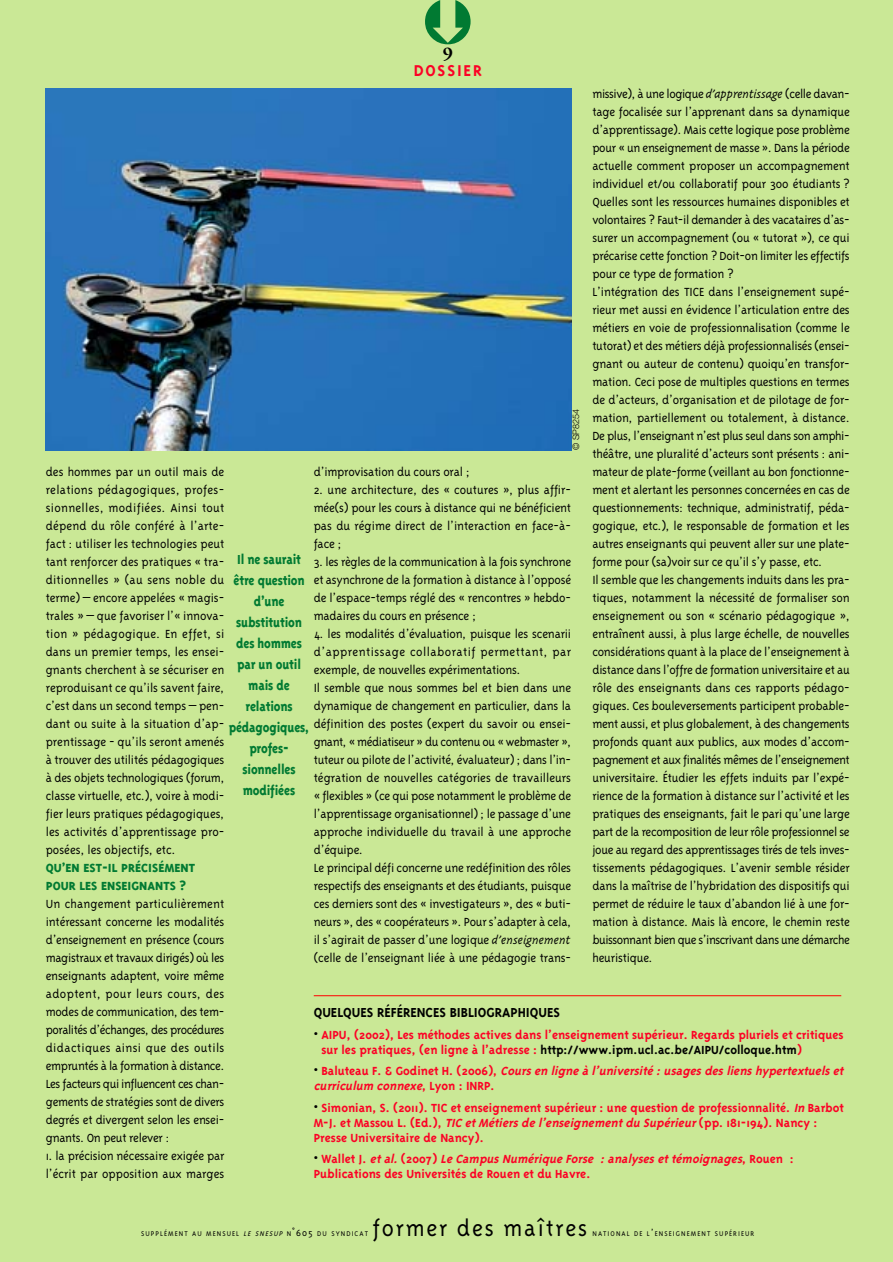
<style>
.page{position:relative;width:893px;height:1262px;background:#fff}
.page>*{position:absolute;margin:0;border:0;box-sizing:border-box;transform-origin:0 0}
.t1{font:300 25.5px "Triplex";letter-spacing:.07em;color:#000}
.t2{font:700 18px "Triplex";letter-spacing:.1em;color:#fc0125}
.t3{font:700 18px "Garamond";color:#000}
.t4{font:800 15px/21px "Triplex";letter-spacing:-.015em;color:#017a32;text-align:center;scale:.87 1}
.t5{font:700 15px "Triplex";color:#000}
.t6{font:300 13.5px/18px "Triplex";letter-spacing:-.015em;color:#000;text-align:justify}
.t7{font:700 13.5px/15px "Triplex";color:#fc0125}
.t8{font:italic 700 13.5px/15px "Triplex";color:#fc0125}
.t9{font:800 13.5px/18px "Triplex";color:#017a32}
.t10{font:300 9px "Helvetica Neue";color:#000}
.t11{font:300 7.8px "Triplex";letter-spacing:.135em;color:#000}
.s1{font-style:italic}
.s2{color:#000}
.s3{font-style:normal;color:#000}
.s4{font-style:normal}
.s5{font-size:10.5px}
</style>
<div class="page">
<div style="left:1px;top:0;width:891px;height:1262px;background:#cae896"></div>
<hr style="left:314px;top:995px;width:527px;height:1px;background:#f00">
<img style="left:46px;top:89px;width:525px;height:361px">
<h2 class="t3" style="left:443px;top:47px;width:12px">9</h2>
<h2 class="t2" style="left:414px;top:63px;width:70px">DOSSIER</h2>
<p class="t6" style="left:592px;top:86px;width:259px;text-align:left">missive), à une logique <span class="s1">d’apprentissage</span> (celle davan&shy;tage focalisée sur l’apprenant dans sa dynamique d’apprentissage). Mais cette logique pose problème pour « un enseignement de masse ». Dans la période actuelle comment proposer un accompagnement individuel et/ou collaboratif pour 300 étudiants ?<br>Quelles sont les ressources humaines disponibles et volontaires ? Faut-il demander à des vacataires d’as&shy;surer un accompagnement (ou « tutorat »), ce qui précarise cette fonction ? Doit-on limiter les effectifs pour ce type de formation ?<br>L’intégration des TICE dans l’enseignement supé&shy;rieur met aussi en évidence l’articulation entre des métiers en voie de professionnalisation (comme le tutorat) et des métiers déjà professionnalisés (ensei&shy;gnant ou auteur de contenu) quoiqu’en transfor&shy;mation. Ceci pose de multiples questions en termes de d’acteurs, d’organisation et de pilotage de for&shy;mation, partiellement ou totalement, à distance.<br>De plus, l’enseignant n’est plus seul dans son amphi&shy;théâtre, une pluralité d’acteurs sont présents : ani&shy;mateur de plate-forme (veillant au bon fonctionne&shy;ment et alertant les personnes concernées en cas de questionnements: technique, administratif, péda&shy;gogique, etc.), le responsable de formation et les autres enseignants qui peuvent aller sur une plate&shy;forme pour (sa)voir sur ce qu’il s’y passe, etc.<br>Il semble que les changements induits dans les pra&shy;tiques, notamment la nécessité de formaliser son enseignement ou son « scénario pédagogique », entraînent aussi, à plus large échelle, de nouvelles considérations quant à la place de l’enseignement à distance dans l’offre de formation universitaire et au rôle des enseignants dans ces rapports pédago&shy;giques. Ces bouleversements participent probable&shy;ment aussi, et plus globalement, à des changements profonds quant aux publics, aux modes d’accom&shy;pagnement et aux finalités mêmes de l’enseignement universitaire. Étudier les effets induits par l’expé&shy;rience de la formation à distance sur l’activité et les pratiques des enseignants, fait le pari qu’une large part de la recomposition de leur rôle professionnel se joue au regard des apprentissages tirés de tels inves&shy;tissements pédagogiques. L’avenir semble résider dans la maîtrise de l’hybridation des dispositifs qui permet de réduire le taux d’abandon lié à une for&shy;mation à distance. Mais là encore, le chemin reste buissonnant bien que s’inscrivant dans une démarche heuristique.</p>
<p class="t10" style="left:573px;top:450px;width:43px;rotate:-90deg">© SP8254</p>
<p class="t6" style="left:314px;top:464px;width:157px">d’improvisation du cours oral ;</p>
<p class="t6" style="left:314px;top:482px;width:259px">2. une architecture, des « coutures », plus affir&shy;mée(s) pour les cours à distance qui ne bénéficient pas du régime direct de l’interaction en face-à&shy;face ;</p>
<p class="t6" style="left:314px;top:554px;width:259px">3. les règles de la communication à la fois synchrone et asynchrone de la formation à distance à l’opposé de l’espace-temps réglé des « rencontres » hebdo&shy;madaires du cours en présence ;</p>
<p class="t6" style="left:314px;top:626px;width:259px;text-align:left">4. les modalités d’évaluation, puisque les scenarii d’apprentissage collaboratif permettant, par exemple, de nouvelles expérimentations.<br>Il semble que nous sommes bel et bien dans une dynamique de changement en particulier, dans la définition des postes (expert du savoir ou ensei&shy;gnant, « médiatiseur » du contenu ou « webmaster », tuteur ou pilote de l’activité, évaluateur) ; dans l’in&shy;tégration de nouvelles catégories de travailleurs « flexibles » (ce qui pose notamment le problème de l’apprentissage organisationnel) ; le passage d’une approche individuelle du travail à une approche d’équipe.<br>Le principal défi concerne une redéfinition des rôles respectifs des enseignants et des étudiants, puisque ces derniers sont des « investigateurs », des « buti&shy;neurs », des « coopérateurs ». Pour s’adapter à cela, il s’agirait de passer d’une logique <span class="s1">d’enseignement </span>(celle de l’enseignant liée à une pédagogie trans-</p>
<p class="t6" style="left:46px;top:464px;width:180px">des hommes par un outil mais de relations pédagogiques, profes&shy;sionnelles, modifiées. Ainsi tout dépend du rôle conféré à l’arte&shy;fact : utiliser les technologies peut tant renforcer des pratiques « tra&shy;ditionnelles » (au sens noble du terme) – encore appelées « magis&shy;trales » – que favoriser l’« innova&shy;tion » pédagogique. En effet, si dans un premier temps, les ensei&shy;gnants cherchent à se sécuriser en reproduisant ce qu’ils savent faire, c’est dans un second temps – pen&shy;dant ou suite à la situation d’ap&shy;prentissage - qu’ils seront amenés à trouver des utilités pédagogiques à des objets technologiques (forum, classe virtuelle, etc.), voire à modi&shy;fier leurs pratiques pédagogiques, les activités d’apprentissage pro&shy;posées, les objectifs, etc.</p>
<p class="t9" style="left:46px;top:860px;width:151px">QU’EN EST-IL PRÉCISÉMENT<br>POUR LES ENSEIGNANTS ?</p>
<p class="t6" style="left:46px;top:896px;width:180px">Un changement particulièrement intéressant concerne les modalités d’enseignement en présence (cours magistraux et travaux dirigés) où les enseignants adaptent, voire même adoptent, pour leurs cours, des modes de communication, des tem&shy;poralités d’échanges, des procédures didactiques ainsi que des outils empruntés à la formation à distance.<br>Les facteurs qui influencent ces chan&shy;gements de stratégies sont de divers degrés et divergent selon les ensei&shy;gnants. On peut relever :</p>
<p class="t6" style="left:46px;top:1148px;width:180px">1. la précision nécessaire exigée par l’écrit par opposition aux marges</p>
<p class="t4" style="left:229px;top:550px;width:94px">Il ne saurait être question d’une substitution des hommes par un outil mais de relations pédagogiques, profes&shy;sionnelles modifiées</p>
<p class="t5" style="left:314px;top:1007px;width:248px">QUELQUES RÉFÉRENCES BIBLIOGRAPHIQUES</p>
<p class="t7" style="left:321px;top:1028px;width:524px;text-indent:-8px"><span class="s2">•</span> AIPU, (2002), Les méthodes actives dans l’enseignement supérieur. Regards pluriels et critiques sur les pratiques, (en ligne à l’adresse : <span class="s2">http://www.ipm.ucl.ac.be/AIPU/colloque.htm</span>)</p>
<p class="t8" style="left:314px;top:1064px;width:533px"><span class="s3">•</span> <span class="s4">B a l u t e a u F . &amp; G o d i n e t H . ( 2 0 0 6 ) ,</span> Cours en ligne à l’université :usages des liens hypertextuels et curriculum connexe<span class="s4">, L y o n : I N R P .</span></p>
<p class="t7" style="left:314px;top:1100px;width:531px"><span class="s2">•</span> Simonian, S. (2011). TIC et enseignement supérieur : une question de professionnalité. <span class="s1">In</span>Barbot<br>M-J. et Massou L. (Ed.), <span class="s1">TIC etMétiers de l’enseignementdu Supérieur</span> (pp. 181-194). Nancy :<br>Presse Universitaire de Nancy).</p>
<p class="t7" style="left:314px;top:1152px;width:481px"><span class="s2">•</span> W a l l e t J . <span class="s1">etal.</span> ( 2 0 0 7 ) <span class="s1">Le Campus Numérique Forse :analyses ettémoignages</span>, R o u e n :<br>Publications des Universités de Rouen et du Havre.</p>
<p class="t11" style="left:141px;top:1230px;width:228px">SUPPLÉMENT AU MENSUEL <span class="s1">LE SNESUP</span> N<span class="s5">˚605</span> DU SYNDICAT</p>
<h1 class="t1" style="left:372px;top:1218px;width:216px">former des maîtres</h1>
<p class="t11" style="left:592px;top:1230px;width:163px">NATIONAL DE L<span class="s5">’</span>ENSEIGNEMENT SUPÉRIEUR</p>
</div>
